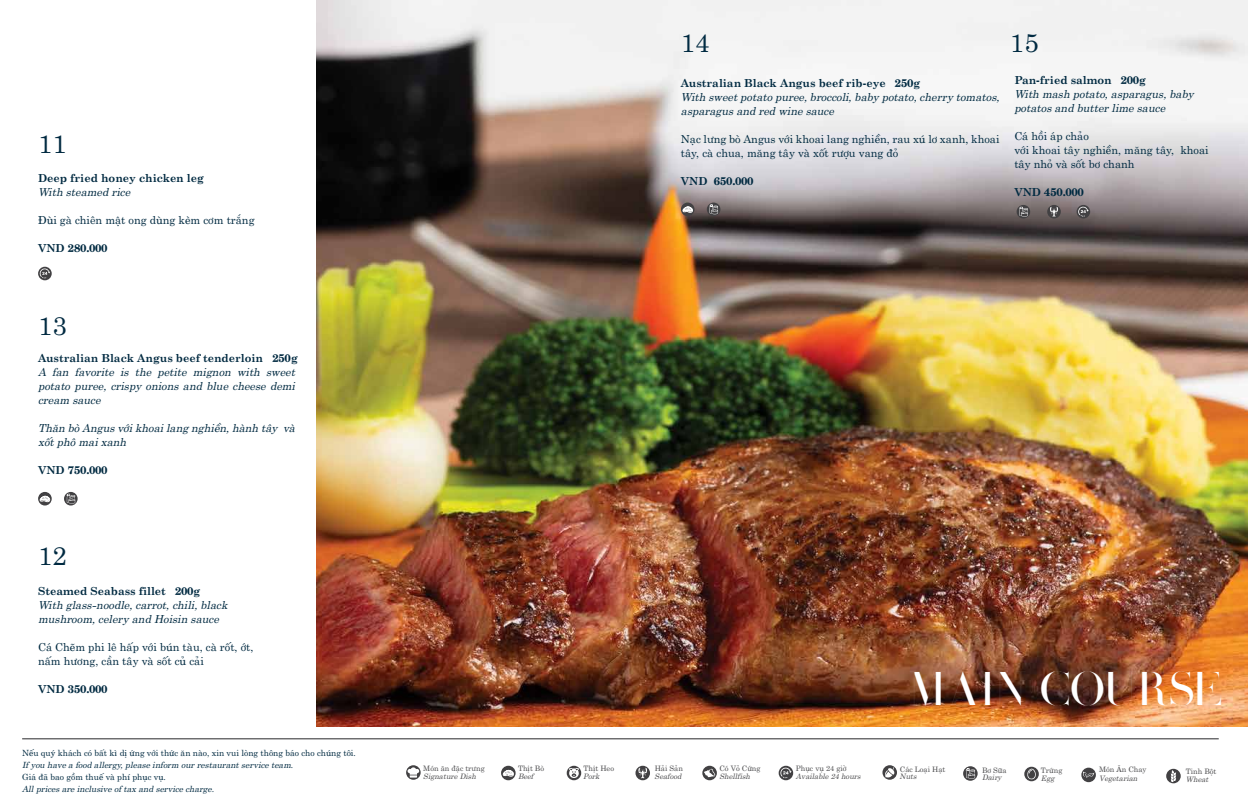
<style>
.page{position:relative;width:1248px;height:808px;background:#fff}
.page>*{position:absolute;margin:0;border:0;box-sizing:border-box;transform-origin:0 0}
.t1{font:47.2px "Henri Didot";letter-spacing:-.015em;color:#fff}
.t2{font:25.9px "UTM Centur";color:#002a41}
.t3{font:italic 11px/14px "UTM Centur";color:#002a41}
.t4{font:11px/14px "UTM Centur";color:#002a41}
.t5{font:700 11px "UTM Centur";color:#002a41}
.t6{font:8.5px/12px "UTM Centur";color:#002a41}
.t7{font:italic 8.5px "UTM Centur";color:#002a41}
.t8{font:7.5px "UTM Centur";color:#4c4c4e}
.t9{font:italic 7.5px "UTM Centur";color:#4c4c4e}
.s1{font-style:italic}
</style>
<div class="page">
<img style="left:316px;top:0;width:931px;height:727px">
<hr style="left:22px;top:738px;width:1196px;height:1px;background:#4c4c4e">
<svg style="left:1047px;top:205px;width:13px;height:13px"></svg>
<svg style="left:1049px;top:207px;width:8px;height:10px"></svg>
<svg style="left:1016px;top:205px;width:14px;height:13px"></svg>
<svg style="left:1018px;top:207px;width:9px;height:10px"></svg>
<svg style="left:1076px;top:205px;width:14px;height:13px"></svg>
<svg style="left:1077px;top:207px;width:11px;height:10px"></svg>
<svg style="left:38px;top:267px;width:14px;height:13px"></svg>
<svg style="left:40px;top:268px;width:10px;height:10px"></svg>
<svg style="left:38px;top:492px;width:14px;height:13px"></svg>
<svg style="left:40px;top:496px;width:10px;height:6px"></svg>
<svg style="left:64px;top:492px;width:14px;height:13px"></svg>
<svg style="left:66px;top:494px;width:9px;height:10px"></svg>
<svg style="left:1024px;top:767px;width:14px;height:14px"></svg>
<svg style="left:1027px;top:767px;width:9px;height:14px"></svg>
<svg style="left:963px;top:766px;width:14px;height:15px"></svg>
<svg style="left:965px;top:768px;width:10px;height:11px"></svg>
<svg style="left:882px;top:765px;width:14px;height:15px"></svg>
<svg style="left:1165px;top:769px;width:15px;height:14px"></svg>
<svg style="left:1170px;top:770px;width:5px;height:12px"></svg>
<div style="left:1081px;top:768px;width:14px;height:14px;background:#424143;border-radius:50%"></div>
<svg style="left:1083px;top:772px;width:11px;height:6px"></svg>
<svg style="left:566px;top:766px;width:15px;height:14px"></svg>
<svg style="left:635px;top:766px;width:15px;height:14px"></svg>
<svg style="left:638px;top:767px;width:9px;height:11px"></svg>
<svg style="left:406px;top:765px;width:14px;height:15px"></svg>
<svg style="left:702px;top:766px;width:14px;height:14px"></svg>
<svg style="left:704px;top:769px;width:11px;height:8px"></svg>
<div style="left:501px;top:766px;width:14px;height:14px;background:#424143;border-radius:50%"></div>
<svg style="left:503px;top:770px;width:10px;height:7px"></svg>
<svg style="left:778px;top:766px;width:15px;height:14px"></svg>
<svg style="left:780px;top:767px;width:11px;height:11px"></svg>
<svg style="left:681px;top:203px;width:13px;height:13px"></svg>
<svg style="left:682px;top:206px;width:10px;height:7px"></svg>
<svg style="left:706px;top:203px;width:14px;height:13px"></svg>
<svg style="left:709px;top:204px;width:9px;height:10px"></svg>
<h2 class="t2" style="left:38px;top:122px;width:30px">11</h2>
<p class="t5" style="left:38px;top:168px;width:167px">Deep fried honey chicken leg</p>
<p class="t3" style="left:38px;top:183px;width:94px">With steamed rice</p>
<p class="t4" style="left:38px;top:211px;width:218px">Đùi gà chiên mật ong dùng kèm cơm trắng</p>
<p class="t5" style="left:38px;top:238px;width:71px">VND 280.000</p>
<h2 class="t2" style="left:38px;top:304px;width:30px">13</h2>
<p class="t5" style="left:38px;top:349px;width:261px">Australian Black Angus beef tenderloin 250g</p>
<p class="t3" style="left:38px;top:364px;width:258px;text-align:justify">A fan favorite is the petite mignon with sweet potato puree, crispy onions and blue cheese demi cream sauce</p>
<p class="t3" style="left:38px;top:420px;width:258px">Thăn bò Angus với khoai lang nghiền, hành tây và xốt phô mai xanh</p>
<p class="t5" style="left:38px;top:461px;width:71px">VND 750.000</p>
<h2 class="t2" style="left:38px;top:534px;width:30px">12</h2>
<p class="t5" style="left:38px;top:581px;width:163px">Steamed Seabass fillet 200g</p>
<p class="t3" style="left:38px;top:596px;width:191px">With glass-noodle, carrot, chili, black mushroom, celery and Hoisin sauce</p>
<p class="t4" style="left:38px;top:638px;width:217px">Cá Chẽm phi lê hấp với bún tàu, cà rốt, ớt, nấm hương, cần tây và sốt củ cải</p>
<p class="t5" style="left:38px;top:679px;width:71px">VND 350.000</p>
<p class="t6" style="left:22px;top:745px;width:335px">Nếu quý khách có bất kì dị ứng với thức ăn nào, xin vui lòng thông báo cho chúng tôi.<br><span class="s1">If you have a food allergy, please inform our restaurant service team</span>.<br>Giá đã bao gồm thuế và phí phục vụ.</p>
<p class="t7" style="left:22px;top:781px;width:193px">All prices are inclusive of tax and service charge.</p>
<h2 class="t2" style="left:681px;top:21px;width:30px">14</h2>
<p class="t5" style="left:681px;top:74px;width:241px">Australian Black Angus beef rib-eye 250g</p>
<p class="t3" style="left:681px;top:89px;width:320px">With sweet potato puree, broccoli, baby potato, cherry tomatos, asparagus and red wine sauce</p>
<p class="t4" style="left:681px;top:131px;width:320px">Nạc lưng bò Angus với khoai lang nghiền, rau xú lơ xanh, khoai tây, cà chua, măng tây và xốt rượu vang đỏ</p>
<p class="t5" style="left:681px;top:172px;width:74px">VND 650.000</p>
<h2 class="t2" style="left:1009px;top:21px;width:30px">15</h2>
<p class="t5" style="left:1014px;top:70px;width:133px">Pan-fried salmon 200g</p>
<p class="t3" style="left:1014px;top:86px;width:181px">With mash potato, asparagus, baby potatos and butter lime sauce</p>
<p class="t4" style="left:1014px;top:128px;width:196px">Cá hồi áp chảo<br>với khoai tây nghiền, măng tây, khoai tây nhỏ và sốt bơ chanh</p>
<p class="t5" style="left:1014px;top:182px;width:71px">VND 450.000</p>
<p class="t8" style="left:423px;top:762px;width:63px">Món ăn đặc trưng</p>
<p class="t8" style="left:518px;top:762px;width:28px">Thịt Bò</p>
<p class="t8" style="left:583px;top:762px;width:32px">Thịt Heo</p>
<p class="t8" style="left:654px;top:762px;width:30px">Hải Sản</p>
<p class="t8" style="left:719px;top:762px;width:42px">Có Vỏ Cứng</p>
<p class="t9" style="left:423px;top:770px;width:54px">Signature Dish</p>
<p class="t9" style="left:518px;top:770px;width:17px">Beef</p>
<p class="t9" style="left:583px;top:770px;width:18px">Pork</p>
<p class="t9" style="left:654px;top:770px;width:28px">Seafood</p>
<p class="t9" style="left:719px;top:770px;width:32px">Shellfish</p>
<p class="t8" style="left:795px;top:762px;width:52px">Phục vụ 24 giờ</p>
<p class="t9" style="left:795px;top:770px;width:66px">Available 24 hours</p>
<h1 class="t1" style="left:908px;top:658px;width:315px">MAIN COURSE</h1>
<p class="t8" style="left:1098px;top:763px;width:49px">Món Ăn Chay</p>
<p class="t8" style="left:899px;top:763px;width:47px">Các Loại Hạt</p>
<p class="t8" style="left:981px;top:764px;width:26px">Bơ Sữa</p>
<p class="t8" style="left:1040px;top:764px;width:23px">Trứng</p>
<p class="t8" style="left:1185px;top:765px;width:32px">Tinh Bột</p>
<p class="t9" style="left:1098px;top:772px;width:40px">Vegetarian</p>
<p class="t9" style="left:899px;top:770px;width:19px">Nuts</p>
<p class="t9" style="left:981px;top:771px;width:21px">Dairy</p>
<p class="t9" style="left:1040px;top:772px;width:15px">Egg</p>
<p class="t9" style="left:1185px;top:773px;width:24px">Wheat</p>
</div>
